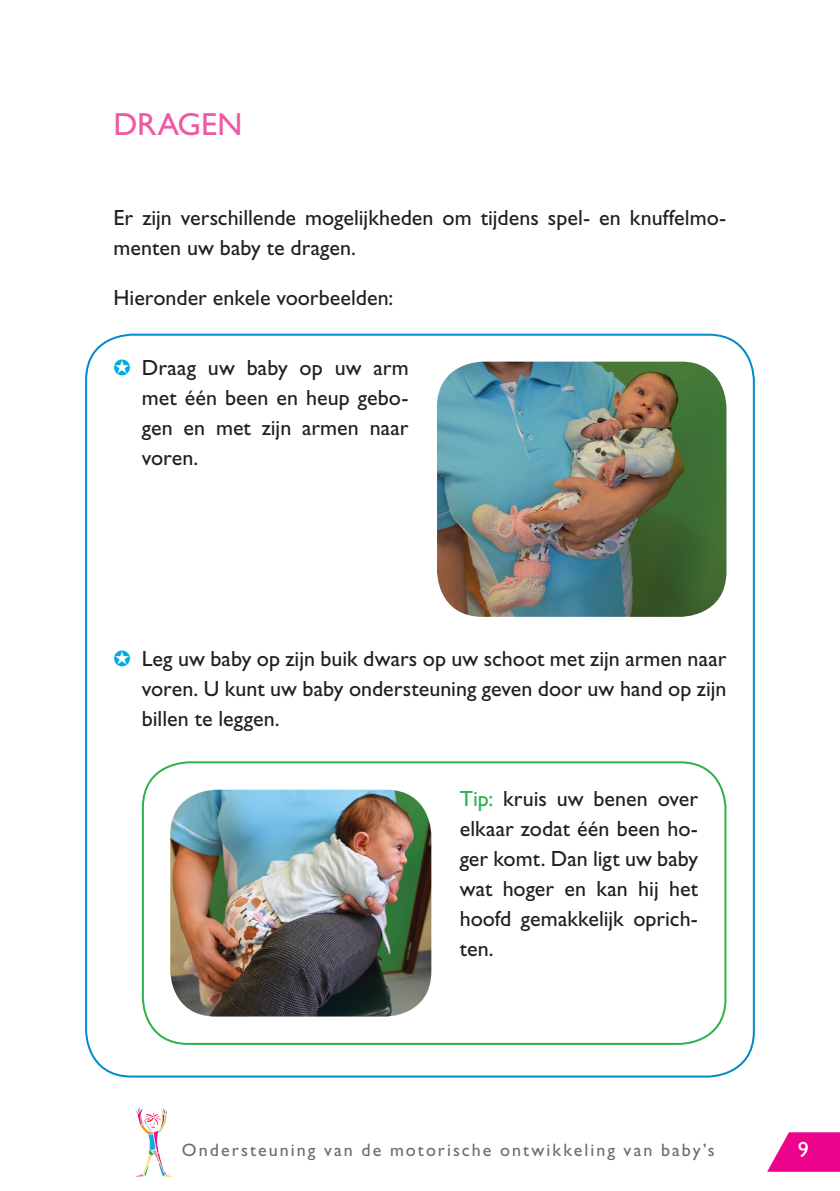
<style>
.page{position:relative;width:840px;height:1191px;background:#fff}
.page>*{position:absolute;margin:0;border:0;box-sizing:border-box;transform-origin:0 0}
.t1{font:32px "Gill Sans Std";color:#ef59a1}
.t2{font:22px/30px "Gill Sans Std";color:#231f20;text-align:justify}
.t3{font:22px "Gill Sans Std";color:#fff}
.t4{font:18px "Gill Sans Std";letter-spacing:.115em;color:#6c6d70}
.s1{color:#00abe1}
.s2{color:#2db14a}
</style>
<div class="page">
<svg style="left:767px;top:1132px;width:72px;height:39px"></svg>
<svg style="left:136px;top:1107px;width:35px;height:70px"></svg>
<div style="left:142px;top:761px;width:584px;height:284px;border:2px solid #2db14a;border-radius:45px"></div>
<img style="left:437px;top:362px;width:289px;height:255px">
<img style="left:170px;top:789px;width:261px;height:227px">
<h1 class="t1" style="left:113px;top:106px;width:130px">DRAGEN</h1>
<p class="t2" style="left:113px;top:203px;width:614px">Er zijn verschillende mogelijkheden om tijdens spel- en knuffelmo&shy;menten uw baby te dragen.</p>
<p class="t2" style="left:113px;top:283px;width:281px">Hieronder enkele voorbeelden:</p>
<p class="t2" style="left:142px;top:353px;width:268px;text-indent:-28px"><span class="s1">✪</span> Draag uw baby op uw arm met één been en heup gebo&shy;gen en met zijn armen naar voren.</p>
<p class="t2" style="left:142px;top:643px;width:586px;text-indent:-28px"><span class="s1">✪</span> Leg uw baby op zijn buik dwars op uw schoot met zijn armen naar voren. U kunt uw baby ondersteuning geven door uw hand op zijn billen te leggen.</p>
<p class="t2" style="left:459px;top:783px;width:240px"><span class="s2">Tip:</span> kruis uw benen over elkaar zodat één been ho&shy;ger komt. Dan ligt uw baby wat hoger en kan hij het hoofd gemakkelijk oprich&shy;ten.</p>
<p class="t4" style="left:182px;top:1139px;width:534px">Ondersteuning van de motorische ontwikkeling van baby’s</p>
<p class="t3" style="left:797px;top:1136px;width:12px">9</p>
</div>
